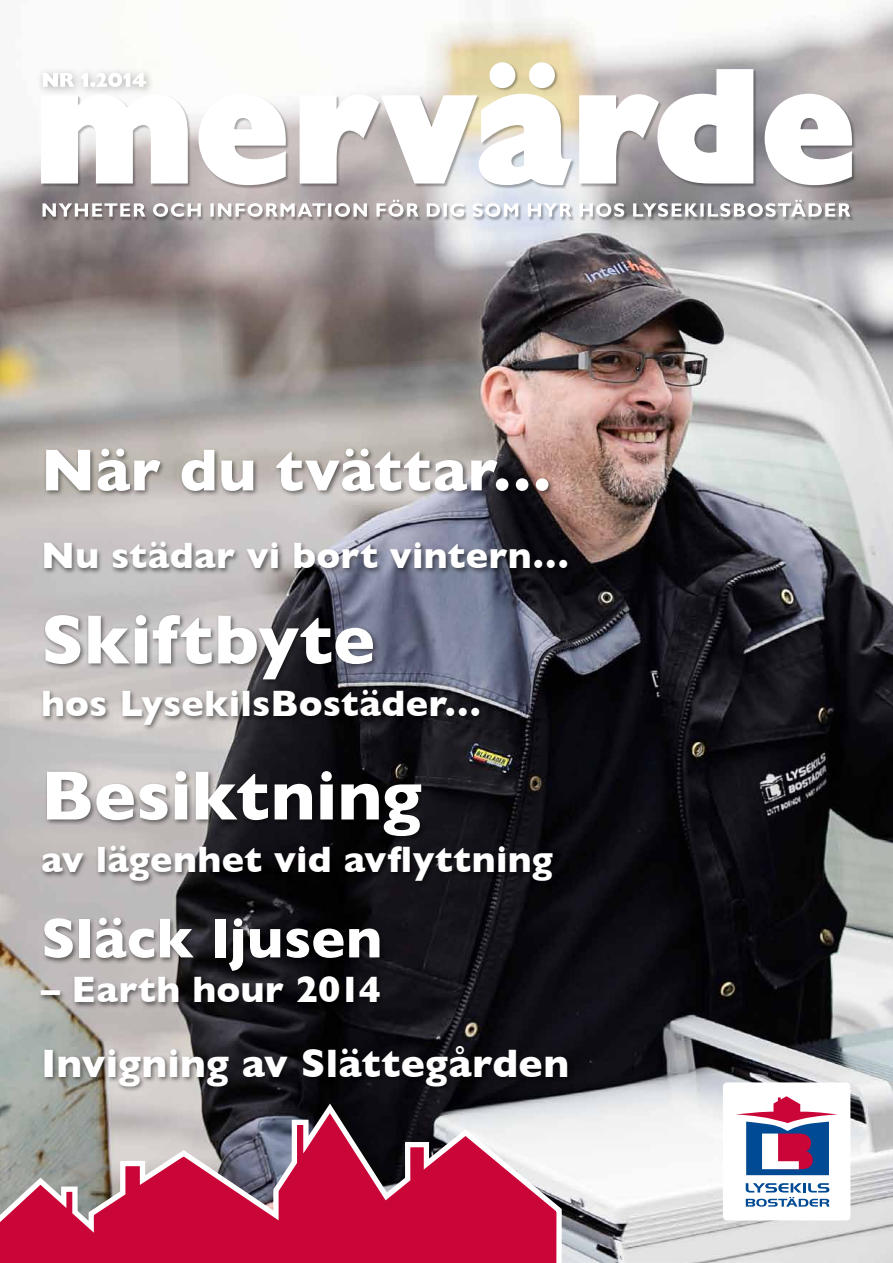
<style>
.page{position:relative;width:893px;height:1263px;background:#fff}
.page>*{position:absolute;margin:0;border:0;box-sizing:border-box;transform-origin:0 0}
.t1{font:700 70.5px "Gill Sans";letter-spacing:.005em;color:#fff}
.t2{font:700 60px "Gill Sans";letter-spacing:.015em;color:#fff}
.t3{font:700 57px "Gill Sans";letter-spacing:.005em;color:#fff}
.t4{font:700 40.5px "Gill Sans";letter-spacing:.01em;color:#fff}
.t5{font:700 37.5px "Gill Sans";letter-spacing:.01em;color:#fff}
</style>
<div class="page">
<img style="left:0;top:0;width:893px;height:1263px">
<div style="left:723px;top:1082px;width:127px;height:138px;background:#fff;border-radius:4px"></div>
<svg style="left:746px;top:1183px;width:83px;height:24px"></svg>
<svg style="left:736px;top:1096px;width:102px;height:79px"></svg>
<div style="left:43px;top:200px;width:811px;height:21px;background:#000;opacity:.3"></div>
<svg style="left:43px;top:200px;width:807px;height:17px"></svg>
<svg style="left:0;top:1103px;width:562px;height:160px;background:#b24a65"></svg>
<div style="left:38px;top:447px;width:536px;height:645px;background:#000;opacity:.5"></div>
<div style="left:37px;top:67px;width:119px;height:30px;background:#f8f8f8"></div>
<svg style="left:40px;top:61px;width:814px;height:126px"></svg>
<h2 class="t2" style="left:41px;top:435px;width:513px">När du tvättar…</h2>
<p class="t5" style="left:41px;top:534px;width:530px">Nu städar vi bort vintern…</p>
<h1 class="t1" style="left:41px;top:598px;width:336px">Skiftbyte</h1>
<p class="t5" style="left:41px;top:681px;width:442px">hos LysekilsBostäder…</p>
<h1 class="t1" style="left:41px;top:754px;width:382px">Besiktning</h1>
<p class="t5" style="left:41px;top:837px;width:513px">av lägenhet vid avflyttning</p>
<h3 class="t3" style="left:41px;top:905px;width:343px">Släck ljusen</h3>
<p class="t5" style="left:41px;top:968px;width:342px">– Earth hour 2014</p>
<p class="t4" style="left:41px;top:1039px;width:530px">Invigning av Slättegården</p>
</div>
